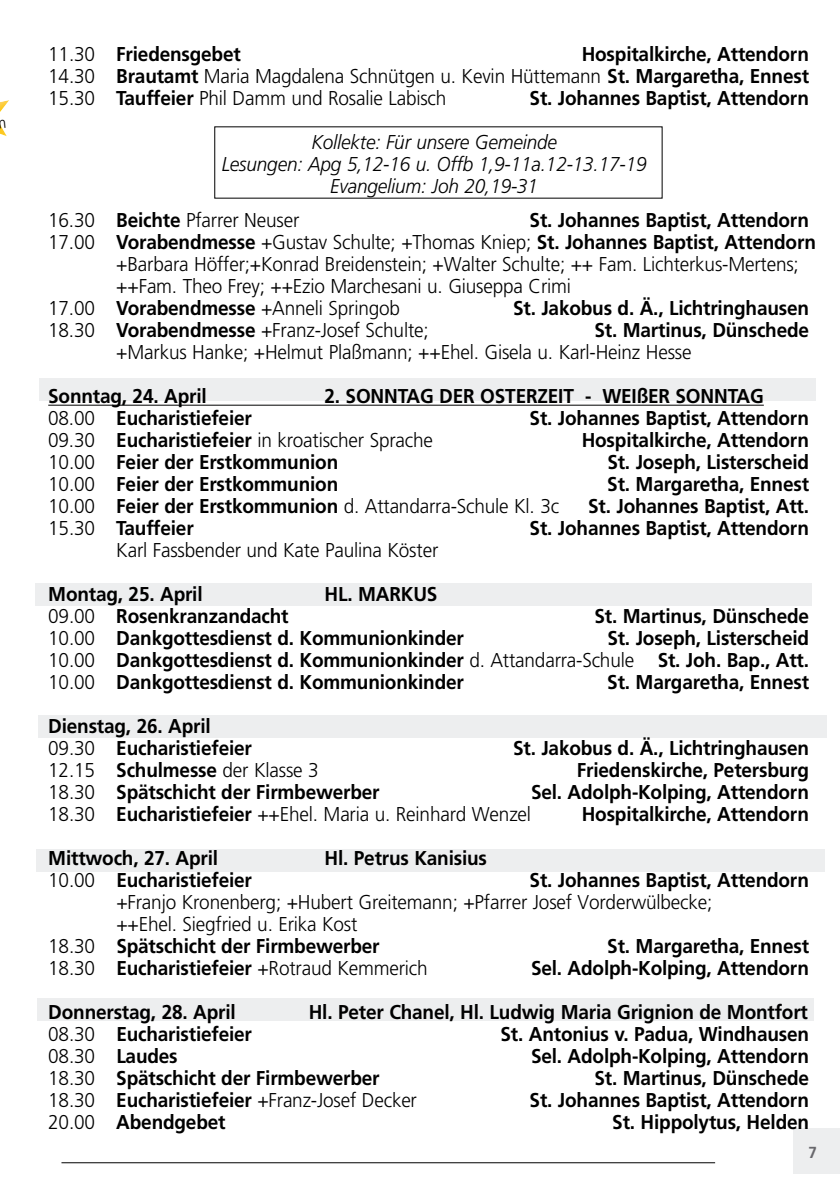
<style>
.page{position:relative;width:840px;height:1191px;background:#fff}
.page>*{position:absolute;margin:0;border:0;box-sizing:border-box;transform-origin:0 0}
.t1{font:700 20px/22px "Frutiger";letter-spacing:-.01em;color:#000;scale:.95 1}
.t2{font:300 20px/22px "Frutiger";letter-spacing:-.01em;color:#000;text-align:justify;scale:.95 1}
.t3{font:italic 300 20px/22px "Frutiger";letter-spacing:-.01em;color:#000;text-align:center;scale:.95 1}
.t4{font:700 16px "Frutiger";color:#68676c;scale:.95 1}
.s1{font-weight:300}
.s2{font-weight:700}
</style>
<div class="page">
<div style="left:38px;top:715px;width:788px;height:23px;background:#edeeef"></div>
<div style="left:36px;top:849px;width:788px;height:23px;background:#edeeef"></div>
<div style="left:40px;top:379px;width:775px;height:22px;background:#edeeef"></div>
<div style="left:38px;top:998px;width:775px;height:22px;background:#edeeef"></div>
<div style="left:35px;top:583px;width:776px;height:22px;background:#edeeef"></div>
<div style="left:792px;top:1128px;width:47px;height:46px;background:#edeeef"></div>
<hr style="left:61px;top:1162px;width:653px;height:1px;background:#000">
<hr style="left:48px;top:405px;width:715px;height:1px;background:#000">
<svg style="left:0;top:100px;width:9px;height:36px"></svg>
<p class="t1" style="left:48px;top:43px;width:204px"><span class="s1">11.30</span> Friedensgebet</p>
<p class="t2" style="left:48px;top:43px;width:802px;text-indent:533px"><span class="s2">Hospitalkirche, Attendorn </span>14.30 <span class="s2">Brautamt</span> Maria Magdalena Schnütgen u. Kevin Hüttemann <span class="s2">St. Margaretha, Ennest </span>15.30 <span class="s2">Tauffeier</span> Phil Damm und Rosalie Labisch</p>
<p class="t1" style="left:529px;top:87px;width:295px">St. Johannes Baptist, Attendorn</p>
<p class="t3" style="left:221px;top:131px;width:448px">Kollekte: Für unsere Gemeinde<br>Lesungen: Apg 5,12-16 u. Offb 1,9-11a.12-13.17-19<br>Evangelium: Joh 20,19-31</p>
<p class="t2" style="left:48px;top:209px;width:266px">16.30 <span class="s2">Beichte</span> Pfarrer Neuser</p>
<p class="t1" style="left:529px;top:209px;width:295px">St. Johannes Baptist, Attendorn</p>
<p class="t1" style="left:48px;top:231px;width:809px"><span class="s1">17.00</span> Vorabendmesse <span class="s1">+Gustav Schulte; +Thomas Kniep;</span> St. Johannes Baptist, Attendorn</p>
<p class="t2" style="left:116px;top:253px;width:719px">+Barbara Höffer;+Konrad Breidenstein; +Walter Schulte; ++ Fam. Lichterkus-Mertens;</p>
<p class="t2" style="left:116px;top:275px;width:480px">++Fam. Theo Frey; ++Ezio Marchesani u. Giuseppa Crimi</p>
<p class="t2" style="left:48px;top:297px;width:372px">17.00 <span class="s2">Vorabendmesse</span> +Anneli Springob</p>
<p class="t1" style="left:513px;top:297px;width:313px">St. Jakobus d. Ä., Lichtringhausen</p>
<p class="t2" style="left:48px;top:319px;width:402px">18.30 <span class="s2">Vorabendmesse</span> +Franz-Josef Schulte;</p>
<p class="t1" style="left:594px;top:319px;width:227px">St. Martinus, Dünschede</p>
<p class="t2" style="left:116px;top:341px;width:606px">+Markus Hanke; +Helmut Plaßmann; ++Ehel. Gisela u. Karl-Heinz Hesse</p>
<p class="t1" style="left:48px;top:385px;width:168px">Sonntag, 24. April</p>
<p class="t1" style="left:324px;top:385px;width:463px">2. SONNTAG DER OSTERZEIT - WEIßER SONNTAG</p>
<p class="t1" style="left:48px;top:407px;width:216px"><span class="s1">08.00</span> Eucharistiefeier</p>
<p class="t1" style="left:529px;top:407px;width:295px">St. Johannes Baptist, Attendorn</p>
<p class="t2" style="left:48px;top:429px;width:406px">09.30 <span class="s2">Eucharistiefeier</span> in kroatischer Sprache</p>
<p class="t1" style="left:581px;top:429px;width:241px">Hospitalkirche, Attendorn</p>
<p class="t1" style="left:48px;top:451px;width:307px"><span class="s1">10.00</span> Feier der Erstkommunion</p>
<p class="t1" style="left:607px;top:451px;width:214px">St. Joseph, Listerscheid</p>
<p class="t1" style="left:48px;top:473px;width:307px"><span class="s1">10.00</span> Feier der Erstkommunion</p>
<p class="t1" style="left:607px;top:473px;width:214px">St. Margaretha, Ennest</p>
<p class="t2" style="left:48px;top:495px;width:539px">10.00 <span class="s2">Feier der Erstkommunion</span> d. Attandarra-Schule Kl. 3c</p>
<p class="t1" style="left:588px;top:495px;width:234px">St. Johannes Baptist, Att.</p>
<p class="t1" style="left:48px;top:517px;width:155px"><span class="s1">15.30</span> Tauffeier</p>
<p class="t1" style="left:529px;top:517px;width:295px">St. Johannes Baptist, Attendorn</p>
<p class="t2" style="left:116px;top:539px;width:340px">Karl Fassbender und Kate Paulina Köster</p>
<p class="t1" style="left:48px;top:583px;width:164px">Montag, 25. April</p>
<p class="t1" style="left:324px;top:583px;width:120px">HL. MARKUS</p>
<p class="t1" style="left:48px;top:605px;width:254px"><span class="s1">09.00</span> Rosenkranzandacht</p>
<p class="t1" style="left:594px;top:605px;width:227px">St. Martinus, Dünschede</p>
<p class="t1" style="left:48px;top:627px;width:439px"><span class="s1">10.00</span> Dankgottesdienst d. Kommunionkinder</p>
<p class="t1" style="left:48px;top:627px;width:802px;text-align:justify;text-indent:559px">St. Joseph, Listerscheid <span class="s1">10.00</span> Dankgottesdienst d. Kommunionkinder <span class="s1">d. Attandarra-Schule</span> St. Joh. Bap., Att.<br><span class="s1">10.00</span> Dankgottesdienst d. Kommunionkinder</p>
<p class="t1" style="left:607px;top:671px;width:214px">St. Margaretha, Ennest</p>
<p class="t1" style="left:48px;top:715px;width:216px">Dienstag, 26. April<br><span class="s1">09.30</span> Eucharistiefeier</p>
<p class="t1" style="left:513px;top:737px;width:313px">St. Jakobus d. Ä., Lichtringhausen</p>
<p class="t2" style="left:48px;top:759px;width:286px">12.15 <span class="s2">Schulmesse</span> der Klasse 3</p>
<p class="t1" style="left:576px;top:759px;width:246px">Friedenskirche, Petersburg</p>
<p class="t1" style="left:48px;top:781px;width:350px"><span class="s1">18.30</span> Spätschicht der Firmbewerber</p>
<p class="t1" style="left:48px;top:781px;width:802px;text-indent:482px">Sel. Adolph-Kolping, Attendorn<br><span class="s1">18.30</span> Eucharistiefeier <span class="s1">++Ehel. Maria u. Reinhard Wenzel</span></p>
<p class="t1" style="left:581px;top:803px;width:241px">Hospitalkirche, Attendorn</p>
<p class="t1" style="left:48px;top:847px;width:180px">Mittwoch, 27. April</p>
<p class="t1" style="left:324px;top:847px;width:172px">Hl. Petrus Kanisius</p>
<p class="t1" style="left:48px;top:869px;width:216px"><span class="s1">10.00</span> Eucharistiefeier</p>
<p class="t1" style="left:529px;top:869px;width:295px">St. Johannes Baptist, Attendorn</p>
<p class="t2" style="left:116px;top:891px;width:628px">+Franjo Kronenberg; +Hubert Greitemann; +Pfarrer Josef Vorderwülbecke;</p>
<p class="t2" style="left:116px;top:913px;width:255px">++Ehel. Siegfried u. Erika Kost</p>
<p class="t1" style="left:48px;top:935px;width:350px"><span class="s1">18.30</span> Spätschicht der Firmbewerber</p>
<p class="t1" style="left:607px;top:935px;width:214px">St. Margaretha, Ennest</p>
<p class="t2" style="left:48px;top:957px;width:401px">18.30 <span class="s2">Eucharistiefeier</span> +Rotraud Kemmerich</p>
<p class="t1" style="left:530px;top:957px;width:294px">Sel. Adolph-Kolping, Attendorn</p>
<p class="t1" style="left:48px;top:1001px;width:199px">Donnerstag, 28. April</p>
<p class="t1" style="left:308px;top:1001px;width:526px">Hl. Peter Chanel, Hl. Ludwig Maria Grignion de Montfort</p>
<p class="t1" style="left:48px;top:1023px;width:216px"><span class="s1">08.30</span> Eucharistiefeier</p>
<p class="t1" style="left:500px;top:1023px;width:326px">St. Antonius v. Padua, Windhausen</p>
<p class="t1" style="left:48px;top:1045px;width:138px"><span class="s1">08.30</span> Laudes</p>
<p class="t1" style="left:530px;top:1045px;width:294px">Sel. Adolph-Kolping, Attendorn</p>
<p class="t1" style="left:48px;top:1067px;width:350px"><span class="s1">18.30</span> Spätschicht der Firmbewerber</p>
<p class="t1" style="left:594px;top:1067px;width:227px">St. Martinus, Dünschede</p>
<p class="t2" style="left:48px;top:1089px;width:389px">18.30 <span class="s2">Eucharistiefeier</span> +Franz-Josef Decker</p>
<p class="t1" style="left:529px;top:1089px;width:295px">St. Johannes Baptist, Attendorn</p>
<p class="t1" style="left:48px;top:1111px;width:188px"><span class="s1">20.00</span> Abendgebet</p>
<p class="t1" style="left:612px;top:1111px;width:208px">St. Hippolytus, Helden</p>
<p class="t4" style="left:808px;top:1143px;width:10px">7</p>
</div>
